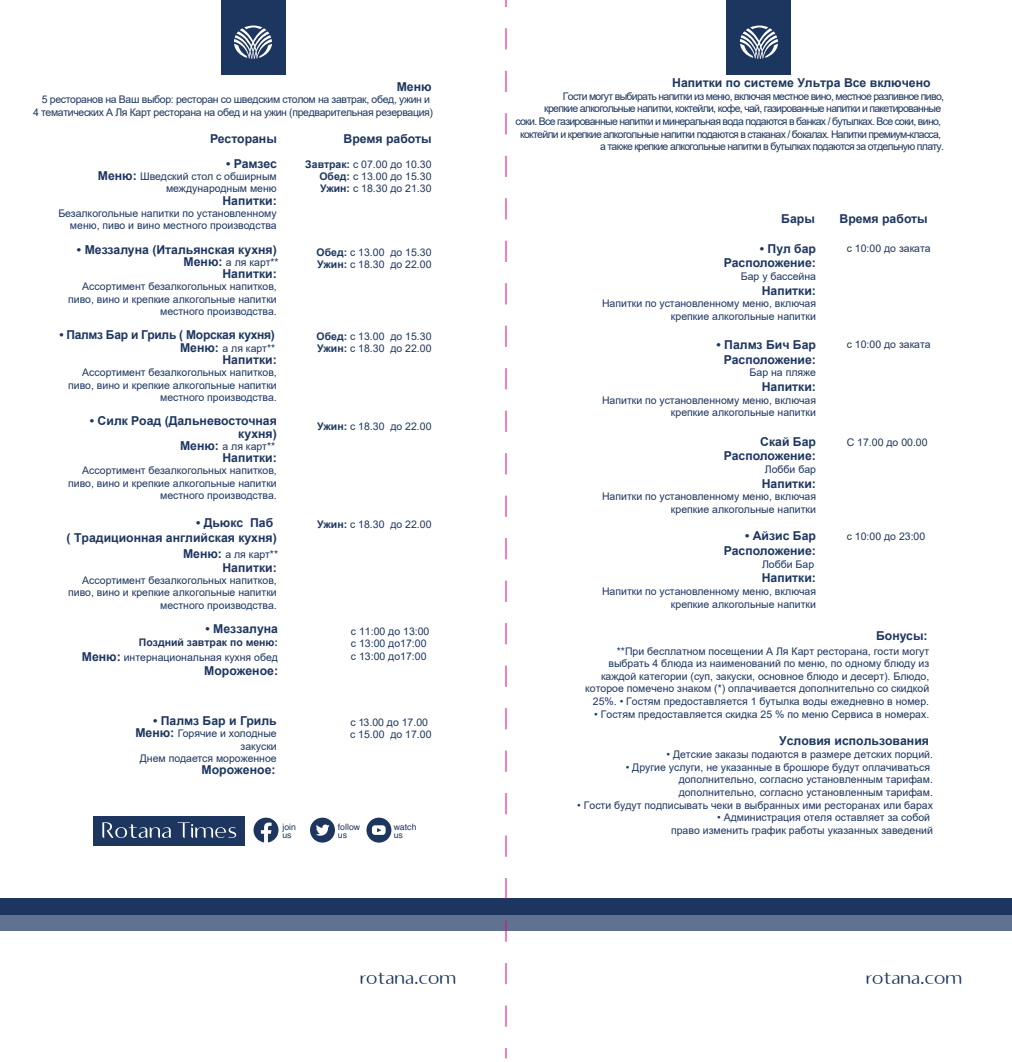
<style>
.page{position:relative;width:1012px;height:1062px;background:#fff}
.page>*{position:absolute;margin:0;border:0;box-sizing:border-box;transform-origin:0 0}
.t1{font:300 17.5px "Rotana";color:#1d3660}
.t2{font:700 12.25px/14.7px "Arial";color:#1d3660;text-align:right}
.t3{font:700 12.25px "Arial";letter-spacing:-.02em;color:#1d3660}
.t4{font:10.5px/12.2px "Arial";color:#1d3660;text-align:right}
.t5{font:10.5px/12.6px "Arial";letter-spacing:-.065em;color:#1d3660;text-align:right}
.t6{font:10.5px/12.6px "Arial";letter-spacing:-.035em;color:#1d3660;text-align:center}
.t7{font:8.75px/8.8px "Helvetica";color:#1d3660}
.s1{font-weight:700;font-size:12.25px}
.s2{font-weight:700}
</style>
<div class="page">
<div style="left:0;top:914px;width:1012px;height:17px;background:#617290"></div>
<div style="left:0;top:898px;width:1012px;height:16px;background:#1d3660"></div>
<div style="left:221px;top:0;width:64px;height:74px;background:#1d3660"></div>
<svg style="left:234px;top:26px;width:38px;height:33px"></svg>
<div style="left:727px;top:0;width:64px;height:74px;background:#1d3660"></div>
<svg style="left:740px;top:26px;width:38px;height:33px"></svg>
<svg style="left:506px;top:28px;width:1px;height:999px"></svg>
<div style="left:366px;top:817px;width:25px;height:25px;background:#1d3660;border-radius:50%"></div>
<svg style="left:372px;top:825px;width:14px;height:10px"></svg>
<svg style="left:254px;top:817px;width:24px;height:25px"></svg>
<div style="left:310px;top:817px;width:25px;height:25px;background:#1d3660;border-radius:50%"></div>
<svg style="left:316px;top:824px;width:13px;height:12px"></svg>
<div style="left:94px;top:816px;width:151px;height:30px;background:#1d3660"></div>
<svg style="left:102px;top:822px;width:69px;height:16px"></svg>
<svg style="left:178px;top:822px;width:58px;height:16px"></svg>
<p class="t2" style="left:397px;top:79px;width:36px">Меню</p>
<p class="t6" style="left:33px;top:93px;width:402px">5 ресторанов на Ваш выбор: ресторан со шведским столом на завтрак, обед, ужин и<br>4 тематических А Ля Карт ресторана на обед и на ужин (предварительная резервация)</p>
<p class="t2" style="left:210px;top:132px;width:68px">Рестораны</p>
<p class="t2" style="left:226px;top:156px;width:52px">• Рамзес</p>
<p class="t4" style="left:98px;top:170px;width:181px"><span class="s1">Меню:</span> Шведский стол с обширным международным меню</p>
<p class="t2" style="left:222px;top:193px;width:56px">Напитки:</p>
<p class="t4" style="left:58px;top:207px;width:220px">Безалкогольные напитки по установленному меню, пиво и вино местного производства</p>
<p class="t2" style="left:77px;top:242px;width:201px">• Меззалуна (Итальянская кухня)</p>
<p class="t4" style="left:184px;top:256px;width:97px"><span class="s1">Меню:</span> а ля карт**</p>
<p class="t2" style="left:222px;top:267px;width:56px">Напитки:</p>
<p class="t4" style="left:68px;top:280px;width:210px">Ассортимент безалкогольных напитков, пиво, вино и крепкие алкогольные напитки местного производства.</p>
<p class="t3" style="left:59px;top:326px;width:217px">• Палмз Бар и Гриль ( Морская кухня)</p>
<p class="t4" style="left:180px;top:342px;width:97px"><span class="s1">Меню:</span> а ля карт**</p>
<p class="t2" style="left:222px;top:352px;width:56px">Напитки:</p>
<p class="t4" style="left:68px;top:366px;width:210px">Ассортимент безалкогольных напитков, пиво, вино и крепкие алкогольные напитки местного производства.</p>
<p class="t2" style="left:90px;top:415px;width:188px;line-height:12.2px">• Силк Роад (Дальневосточная кухня)</p>
<p class="t4" style="left:180px;top:440px;width:97px"><span class="s1">Меню:</span> а ля карт**</p>
<p class="t2" style="left:222px;top:450px;width:56px">Напитки:</p>
<p class="t4" style="left:68px;top:464px;width:210px">Ассортимент безалкогольных напитков, пиво, вино и крепкие алкогольные напитки местного производства.</p>
<p class="t2" style="left:343px;top:132px;width:90px">Время работы</p>
<p class="t4" style="left:319px;top:158px;width:114px;text-align:justify;text-indent:-14px"><span class="s2">Завтрак:</span> с 07.00 до 10.30<br><span class="s2">Обед:</span> с 13.00 до 15.30<br><span class="s2">Ужин:</span> с 18.30 до 21.30</p>
<p class="t4" style="left:317px;top:246px;width:116px;text-align:left"><span class="s2">Обед:</span> с 13.00 до 15.30<br><span class="s2">Ужин:</span> с 18.30 до 22.00</p>
<p class="t4" style="left:317px;top:329px;width:116px;text-align:left"><span class="s2">Обед:</span> с 13.00 до 15.30<br><span class="s2">Ужин:</span> с 18.30 до 22.00</p>
<p class="t4" style="left:317px;top:420px;width:116px"><span class="s2">Ужин:</span> с 18.30 до 22.00</p>
<p class="t2" style="left:67px;top:516px;width:212px">• Дьюкс Паб<br>( Традиционная английская кухня)</p>
<p class="t4" style="left:183px;top:548px;width:97px"><span class="s1">Меню:</span> а ля карт**</p>
<p class="t2" style="left:222px;top:560px;width:56px">Напитки:</p>
<p class="t4" style="left:68px;top:574px;width:210px">Ассортимент безалкогольных напитков, пиво, вино и крепкие алкогольные напитки местного производства.</p>
<p class="t2" style="left:206px;top:621px;width:74px">• Меззалуна</p>
<p class="t4" style="left:82px;top:634px;width:198px;line-height:14.7px"><span class="s2">Поздний завтрак по меню:<br></span><span class="s1">Меню:</span> интернациональная кухня обед</p>
<p class="t2" style="left:204px;top:663px;width:75px">Мороженое:</p>
<p class="t2" style="left:153px;top:713px;width:125px">• Палмз Бар и Гриль</p>
<p class="t4" style="left:135px;top:727px;width:143px"><span class="s1">Меню:</span> Горячие и холодные закуски<br>Днем подается мороженное</p>
<p class="t2" style="left:202px;top:762px;width:75px">Мороженое:</p>
<p class="t4" style="left:317px;top:517px;width:116px"><span class="s2">Ужин:</span> с 18.30 до 22.00</p>
<p class="t4" style="left:351px;top:624px;width:80px;text-align:left">с 11:00 до 13:00 с 13:00 до17:00 с 13:00 до17:00</p>
<p class="t4" style="left:350px;top:715px;width:83px;text-align:left">с 13.00 до 17.00 с 15.00 до 17.00</p>
<p class="t7" style="left:282px;top:822px;width:15px">join us</p>
<p class="t7" style="left:338px;top:822px;width:24px">follow us</p>
<p class="t7" style="left:394px;top:822px;width:24px">watch us</p>
<p class="t2" style="left:672px;top:76px;width:260px">Напитки по системе Ультра Все включено</p>
<p class="t5" style="left:516px;top:90px;width:430px">Гости могут выбирать напитки из меню, включая местное вино, местное разливное пиво,<br>крепкие алкогольные напитки, коктейли, кофе, чай, газированные напитки и пакетированные<br>соки. Все газированные напитки и минеральная вода подаются в банках / бутылках. Все соки, вино, коктейли и крепкие алкогольные напитки подаются в стаканах / бокалах. Напитки премиум-класса, а также крепкие алкогольные напитки в бутылках подаются за отдельную плату.</p>
<p class="t2" style="left:781px;top:211px;width:35px">Бары</p>
<p class="t2" style="left:724px;top:241px;width:94px">• Пул бар<br>Расположение:</p>
<p class="t4" style="left:741px;top:270px;width:77px">Бар у бассейна</p>
<p class="t2" style="left:762px;top:283px;width:56px">Напитки:</p>
<p class="t4" style="left:602px;top:297px;width:216px">Напитки по установленному меню, включая крепкие алкогольные напитки</p>
<p class="t2" style="left:717px;top:337px;width:101px;text-align:center">• Палмз Бич Бар<br>Расположение:</p>
<p class="t4" style="left:750px;top:366px;width:68px">Бар на пляже</p>
<p class="t2" style="left:762px;top:379px;width:56px">Напитки:</p>
<p class="t4" style="left:602px;top:394px;width:216px">Напитки по установленному меню, включая крепкие алкогольные напитки</p>
<p class="t2" style="left:724px;top:434px;width:94px">Скай Бaр<br>Расположение:</p>
<p class="t2" style="left:762px;top:476px;width:56px">Напитки:</p>
<p class="t4" style="left:602px;top:490px;width:216px">Напитки по установленному меню, включая крепкие алкогольные напитки</p>
<p class="t2" style="left:724px;top:529px;width:94px">• Айзис Бaр<br>Расположение:</p>
<p class="t4" style="left:762px;top:558px;width:54px">Лобби Бар</p>
<p class="t2" style="left:762px;top:571px;width:56px">Напитки:</p>
<p class="t4" style="left:602px;top:585px;width:216px">Напитки по установленному меню, включая крепкие алкогольные напитки</p>
<p class="t4" style="left:765px;top:463px;width:53px">Лобби бар</p>
<p class="t2" style="left:840px;top:211px;width:90px">Время работы</p>
<p class="t4" style="left:847px;top:242px;width:85px">с 10:00 до заката</p>
<p class="t4" style="left:847px;top:338px;width:85px">с 10:00 до заката</p>
<p class="t4" style="left:847px;top:436px;width:82px">С 17.00 до 00.00</p>
<p class="t4" style="left:847px;top:530px;width:80px">с 10:00 до 23:00</p>
<p class="t2" style="left:876px;top:628px;width:53px">Бонусы:</p>
<p class="t4" style="left:585px;top:644px;width:345px">**При бесплатном посещении А Ля Карт ресторана, гости могут выбрать 4 блюда из наименований по меню, по одному блюду из каждой категории (суп, закуски, основное блюдо и десерт). Блюдо, которое помечено знаком (*) оплачивается дополнительно со скидкой 25%. • Гостям предоставляется 1 бутылка воды ежедневно в номер.</p>
<p class="t4" style="left:594px;top:708px;width:337px">• Гостям предоставляется скидка 25 % по меню Сервиса в номерах.</p>
<p class="t4" style="left:666px;top:748px;width:268px">• Детские заказы подаются в размере детских порций.</p>
<p class="t4" style="left:679px;top:760px;width:256px;text-align:left;text-indent:-53px">• Другие услуги, не указанные в брошюре будут оплачиваться дополнительно, согласно установленным тарифам. дополнительно, согласно установленным тарифам.</p>
<p class="t4" style="left:577px;top:798px;width:357px">• Гости будут подписывать чеки в выбранных ими ресторанах или барах</p>
<p class="t4" style="left:671px;top:811px;width:263px">• Администрация отеля оставляет за собой<br>право изменить график работы указанных заведений</p>
<p class="t2" style="left:779px;top:734px;width:151px">Условия использования</p>
<h1 class="t1" style="left:360px;top:964px;width:98px">rotana.com</h1>
<h1 class="t1" style="left:866px;top:964px;width:98px">rotana.com</h1>
</div>
